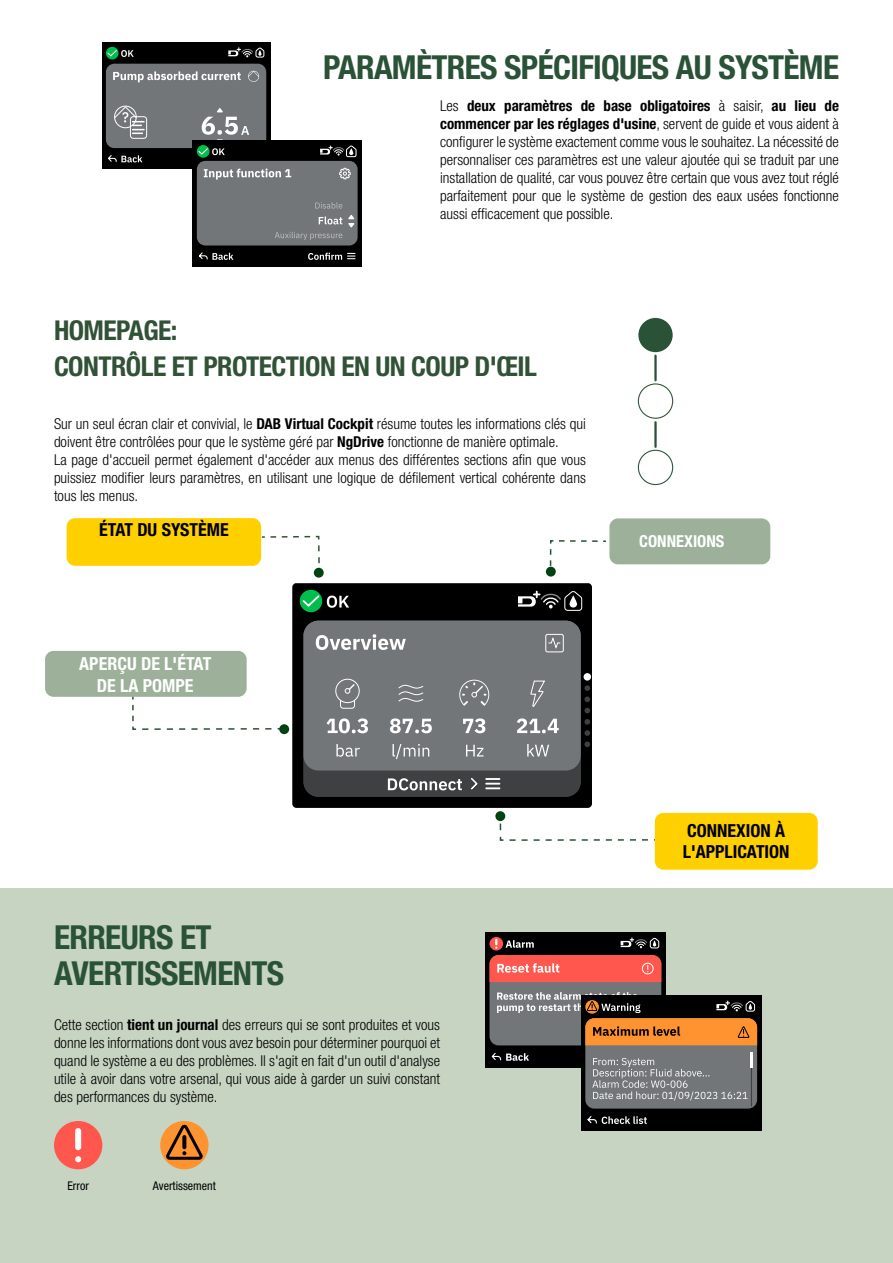
<style>
.page{position:relative;width:893px;height:1263px;background:#fff}
.page>*{position:absolute;margin:0;border:0;box-sizing:border-box;transform-origin:0 0}
.t1{font:700 condensed 33.15px/36px "Helvetica Neue LT Std";letter-spacing:-.02em;color:#2a5236}
.t2{font:700 condensed 27.3px/36px "Helvetica Neue LT Std";letter-spacing:-.02em;color:#315236}
.t3{font:700 condensed 18px/21.6px "Helvetica Neue LT Std";color:#000}
.t4{font:700 condensed 18px/21.6px "Helvetica Neue LT Std";color:#fff;text-align:center}
.t5{font:700 condensed 16.5px "Helvetica Neue LT Std";color:#fff}
.t6{font:300 condensed 15px/18px "Helvetica Neue LT Std";color:#000;text-align:justify}
.t7{font:condensed 12px "Helvetica Neue LT Std";color:#000}
.s1{font-weight:700}
</style>
<div class="page">
<div style="left:0;top:888px;width:893px;height:375px;background:#c7d4c2"></div>
<div style="left:45px;top:651px;width:202px;height:46px;background:#9cb09a;border-radius:9px"></div>
<div style="left:67px;top:518px;width:194px;height:48px;background:#ffd000;border-radius:9px"></div>
<div style="left:102px;top:43px;width:168px;height:126px;background:#000"></div>
<div style="left:106px;top:64px;width:160px;height:84px;background:#727679;border-radius:8px"></div>
<svg style="left:248px;top:71px;width:11px;height:11px"></svg>
<svg style="left:113px;top:71px;width:128px;height:11px"></svg>
<svg style="left:108px;top:155px;width:34px;height:8px"></svg>
<div style="left:130px;top:116px;width:17px;height:23px;border:1px solid #fff;border-radius:3px"></div>
<svg style="left:114px;top:106px;width:31px;height:28px"></svg>
<svg style="left:106px;top:47px;width:13px;height:12px"></svg>
<svg style="left:107px;top:49px;width:27px;height:8px"></svg>
<svg style="left:228px;top:47px;width:36px;height:11px"></svg>
<div style="left:193px;top:140px;width:168px;height:126px;background:#000"></div>
<div style="left:197px;top:161px;width:161px;height:84px;background:#727679;border-radius:8px"></div>
<svg style="left:339px;top:168px;width:12px;height:11px"></svg>
<svg style="left:204px;top:169px;width:87px;height:11px"></svg>
<svg style="left:308px;top:253px;width:47px;height:7px"></svg>
<svg style="left:199px;top:252px;width:34px;height:8px"></svg>
<svg style="left:275px;top:232px;width:67px;height:8px"></svg>
<svg style="left:319px;top:216px;width:23px;height:8px"></svg>
<svg style="left:315px;top:202px;width:27px;height:7px"></svg>
<svg style="left:348px;top:215px;width:6px;height:13px"></svg>
<svg style="left:320px;top:145px;width:37px;height:12px"></svg>
<svg style="left:197px;top:108px;width:67px;height:54px"></svg>
<div style="left:292px;top:583px;width:300px;height:225px;background:#000"></div>
<div style="left:303px;top:621px;width:278px;height:176px;background:#3e4042;border-radius:15px"></div>
<div style="left:303px;top:621px;width:278px;height:149px;background:#727679;border-radius:15px"></div>
<svg style="left:388px;top:778px;width:74px;height:12px"></svg>
<svg style="left:471px;top:778px;width:7px;height:12px"></svg>
<svg style="left:485px;top:778px;width:15px;height:11px"></svg>
<div style="left:584px;top:673px;width:7px;height:8px;background:#fff;border-radius:50%"></div>
<svg style="left:584px;top:685px;width:6px;height:17px"></svg>
<svg style="left:584px;top:708px;width:6px;height:5px"></svg>
<svg style="left:584px;top:719px;width:6px;height:28px"></svg>
<div style="left:545px;top:634px;width:19px;height:18px;border:1px solid #fff;border-radius:2px"></div>
<svg style="left:548px;top:637px;width:13px;height:12px"></svg>
<svg style="left:316px;top:634px;width:90px;height:16px"></svg>
<svg style="left:336px;top:744px;width:24px;height:13px"></svg>
<svg style="left:326px;top:718px;width:42px;height:15px"></svg>
<div style="left:335px;top:679px;width:25px;height:24px;border:1px solid #fff;border-radius:50%"></div>
<svg style="left:340px;top:684px;width:15px;height:25px"></svg>
<svg style="left:393px;top:744px;width:36px;height:15px"></svg>
<svg style="left:390px;top:718px;width:42px;height:15px"></svg>
<svg style="left:398px;top:684px;width:26px;height:18px"></svg>
<svg style="left:466px;top:745px;width:18px;height:11px"></svg>
<svg style="left:463px;top:718px;width:22px;height:15px"></svg>
<svg style="left:459px;top:680px;width:30px;height:26px"></svg>
<svg style="left:527px;top:744px;width:22px;height:12px"></svg>
<svg style="left:517px;top:718px;width:42px;height:15px"></svg>
<svg style="left:530px;top:680px;width:15px;height:27px"></svg>
<svg style="left:518px;top:590px;width:65px;height:21px"></svg>
<svg style="left:327px;top:596px;width:22px;height:12px"></svg>
<div style="left:300px;top:590px;width:22px;height:22px;background:#00be4c;border-radius:50%"></div>
<svg style="left:301px;top:594px;width:20px;height:14px"></svg>
<div style="left:609px;top:518px;width:161px;height:46px;background:#9cb09a;border-radius:9px"></div>
<svg style="left:549px;top:540px;width:57px;height:30px"></svg>
<div style="left:485px;top:932px;width:180px;height:135px;background:#000"></div>
<svg style="left:506px;top:940px;width:28px;height:8px"></svg>
<svg style="left:490px;top:937px;width:13px;height:13px"></svg>
<svg style="left:495px;top:939px;width:2px;height:9px"></svg>
<svg style="left:621px;top:937px;width:38px;height:11px"></svg>
<div style="left:489px;top:955px;width:172px;height:90px;background:#727679;border-radius:9px"></div>
<svg style="left:490px;top:955px;width:171px;height:27px;background:#fd6057"></svg>
<svg style="left:491px;top:1052px;width:38px;height:9px"></svg>
<div style="left:54px;top:1121px;width:48px;height:48px;background:#ff574d;border-radius:50%"></div>
<div style="left:75px;top:1128px;width:6px;height:22px;border:2px solid #fff;border-radius:2px"></div>
<svg style="left:75px;top:1156px;width:6px;height:6px"></svg>
<div style="left:160px;top:1121px;width:49px;height:48px;background:#ff932f;border-radius:50%"></div>
<svg style="left:165px;top:1123px;width:41px;height:38px"></svg>
<div style="left:581px;top:996px;width:180px;height:135px;background:#000"></div>
<div style="left:585px;top:1018px;width:172px;height:90px;background:#727679;border-radius:9px"></div>
<svg style="left:497px;top:992px;width:260px;height:53px"></svg>
<svg style="left:587px;top:1116px;width:60px;height:8px"></svg>
<svg style="left:592px;top:1057px;width:156px;height:43px"></svg>
<hr style="left:751px;top:1052px;width:1px;height:54px;background:#3e4042">
<hr style="left:750px;top:1052px;width:3px;height:16px;background:#fff">
<svg style="left:131px;top:695px;width:148px;height:35px"></svg>
<svg style="left:260px;top:535px;width:60px;height:38px"></svg>
<div style="left:314px;top:568px;width:10px;height:10px;background:#004312;border-radius:50%"></div>
<div style="left:546px;top:567px;width:10px;height:10px;background:#004312;border-radius:50%"></div>
<div style="left:279px;top:724px;width:10px;height:10px;background:#004312;border-radius:50%"></div>
<svg style="left:499px;top:813px;width:158px;height:29px"></svg>
<div style="left:495px;top:811px;width:10px;height:10px;background:#004312;border-radius:50%"></div>
<div style="left:638px;top:318px;width:35px;height:34px;background:#2a5236;border-radius:50%"></div>
<div style="left:638px;top:383px;width:35px;height:36px;border:1px solid #315236;border-radius:50%"></div>
<div style="left:638px;top:450px;width:35px;height:35px;border:1px solid #2a5236;border-radius:50%"></div>
<hr style="left:654px;top:356px;width:3px;height:24px;background:#2a5236">
<hr style="left:654px;top:422px;width:3px;height:25px;background:#2a5236">
<div style="left:655px;top:813px;width:163px;height:57px;background:#ffd000;border-radius:9px"></div>
<h1 class="t1" style="left:323px;top:48px;width:517px">PARAMÈTRES SPÉCIFIQUES AU SYSTÈME</h1>
<p class="t6" style="left:440px;top:96px;width:400px">Les <span class="s1">deux paramètres de base obligatoires</span> à saisir, <span class="s1">au lieu de commencer par les réglages d'usine</span>, servent de guide et vous aident à configurer le système exactement comme vous le souhaitez. La nécessité de personnaliser ces paramètres est une valeur ajoutée qui se traduit par une installation de qualité, car vous pouvez être certain que vous avez tout réglé parfaitement pour que le système de gestion des eaux usées fonctionne aussi efficacement que possible.</p>
<h2 class="t2" style="left:54px;top:312px;width:484px">HOMEPAGE:<br>CONTRÔLE ET PROTECTION EN UN COUP D'ŒIL</h2>
<p class="t6" style="left:54px;top:415px;width:533px;text-align:left">Sur un seul écran clair et convivial, le <span class="s1">DAB Virtual Cockpit</span> résume toutes les informations clés qui doivent être contrôlées pour que le système géré par <span class="s1">NgDrive</span> fonctionne de manière optimale.<br>La page d'accueil permet également d'accéder aux menus des différentes sections afin que vous puissiez modifier leurs paramètres, en utilisant une logique de défilement vertical cohérente dans tous les menus.</p>
<p class="t3" style="left:99px;top:518px;width:131px">ÉTAT DU SYSTÈME</p>
<p class="t4" style="left:79px;top:653px;width:133px">APERÇU DE L'ÉTAT<br>DE LA POMPE</p>
<h1 class="t1" style="left:54px;top:918px;width:232px">ERREURS ET<br>AVERTISSEMENTS</h1>
<p class="t6" style="left:54px;top:1016px;width:388px">Cette section <span class="s1">tient un journal</span> des erreurs qui se sont produites et vous donne les informations dont vous avez besoin pour déterminer pourquoi et quand le système a eu des problèmes. Il s'agit en fait d'un outil d'analyse utile à avoir dans votre arsenal, qui vous aide à garder un suivi constant des performances du système.</p>
<p class="t7" style="left:67px;top:1178px;width:23px">Error</p>
<p class="t7" style="left:153px;top:1178px;width:65px">Avertissement</p>
<p class="t5" style="left:639px;top:531px;width:87px">CONNEXIONS</p>
<p class="t3" style="left:683px;top:819px;width:108px">CONNEXION À<br>L'APPLICATION</p>
</div>
